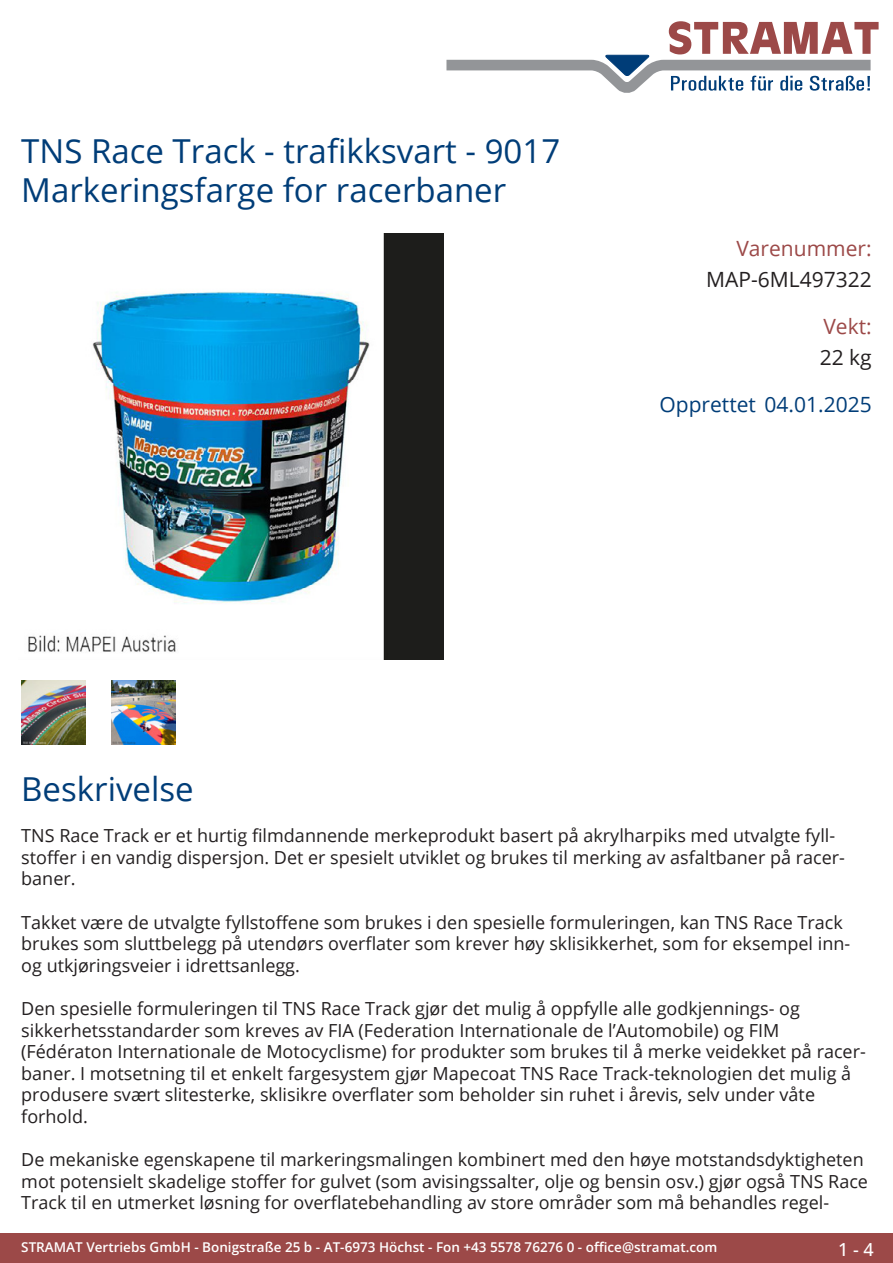
<style>
.page{position:relative;width:893px;height:1263px;background:#fff}
.page>*{position:absolute;margin:0;border:0;box-sizing:border-box;transform-origin:0 0}
.Produkttitel{font:33px/39.6px "Open Sans";color:#003d78}
.Erstellungsdatum{font:21px "Open Sans";color:#003d78}
.TechDaten_Inhalt{font:21px "Open Sans";color:#231f20}
.TechDaten_Überschrif{font:21px "Open Sans";color:#9c4948}
.Beschreibung_Text{font:18px/21.6px "Open Sans";color:#231f20}
.t1{font:500 18px "Open Sans";color:#fff}
.t2{font:600 13.5px "Open Sans";color:#fff}
</style>
<div class="page">
<div style="left:0;top:1233px;width:893px;height:30px;background:#9c4948"></div>
<svg style="left:446px;top:21px;width:433px;height:72px"></svg>
<img style="left:28px;top:234px;width:415px;height:425px">
<img style="left:21px;top:680px;width:64px;height:64px">
<img style="left:112px;top:680px;width:63px;height:64px">
<p class="Produkttitel" style="left:21px;top:130px;width:540px">TNS Race Track - trafikksvart - 9017<br>Markeringsfarge for racerbaner</p>
<p class="TechDaten_Überschrif" style="left:736px;top:234px;width:137px">Varenummer:</p>
<p class="TechDaten_Inhalt" style="left:706px;top:265px;width:167px">MAP-6ML497322</p>
<p class="TechDaten_Überschrif" style="left:823px;top:312px;width:50px">Vekt:</p>
<p class="TechDaten_Inhalt" style="left:820px;top:343px;width:54px">22 kg</p>
<p class="Erstellungsdatum" style="left:659px;top:390px;width:214px">Opprettet 04.01.2025</p>
<p class="Produkttitel" style="left:21px;top:768px;width:174px">Beskrivelse</p>
<p class="Beschreibung_Text" style="left:21px;top:824px;width:824px">TNS Race Track er et hurtig filmdannende merkeprodukt basert på akrylharpiks med utvalgte fyll&shy;stoffer i en vandig dispersjon. Det er spesielt utviklet og brukes til merking av asfaltbaner på racer&shy;baner.</p>
<p class="Beschreibung_Text" style="left:21px;top:911px;width:830px">Takket være de utvalgte fyllstoffene som brukes i den spesielle formuleringen, kan TNS Race Track brukes som sluttbelegg på utendørs overflater som krever høy sklisikkerhet, som for eksempel inn&shy;og utkjøringsveier i idrettsanlegg.</p>
<p class="Beschreibung_Text" style="left:21px;top:997px;width:845px">Den spesielle formuleringen til TNS Race Track gjør det mulig å oppfylle alle godkjennings- og sikkerhetsstandarder som kreves av FIA (Federation Internationale de l’Automobile) og FIM (Fédératon Internationale de Motocyclisme) for produkter som brukes til å merke veidekket på racer&shy;baner. I motsetning til et enkelt fargesystem gjør Mapecoat TNS Race Track-teknologien det mulig å produsere svært slitesterke, sklisikre overflater som beholder sin ruhet i årevis, selv under våte forhold.</p>
<p class="Beschreibung_Text" style="left:21px;top:1148px;width:848px">De mekaniske egenskapene til markeringsmalingen kombinert med den høye motstandsdyktigheten mot potensielt skadelige stoffer for gulvet (som avisingssalter, olje og bensin osv.) gjør også TNS Race<br>Track til en utmerket løsning for overflatebehandling av store områder som må behandles regel-</p>
<p class="t2" style="left:21px;top:1238px;width:698px">STRAMAT Vertriebs GmbH - Bonigstraße 25 b - AT-6973 Höchst - Fon +43 5578 76276 0 - office@stramat.com</p>
<p class="t1" style="left:838px;top:1237px;width:37px">1 - 4</p>
</div>
